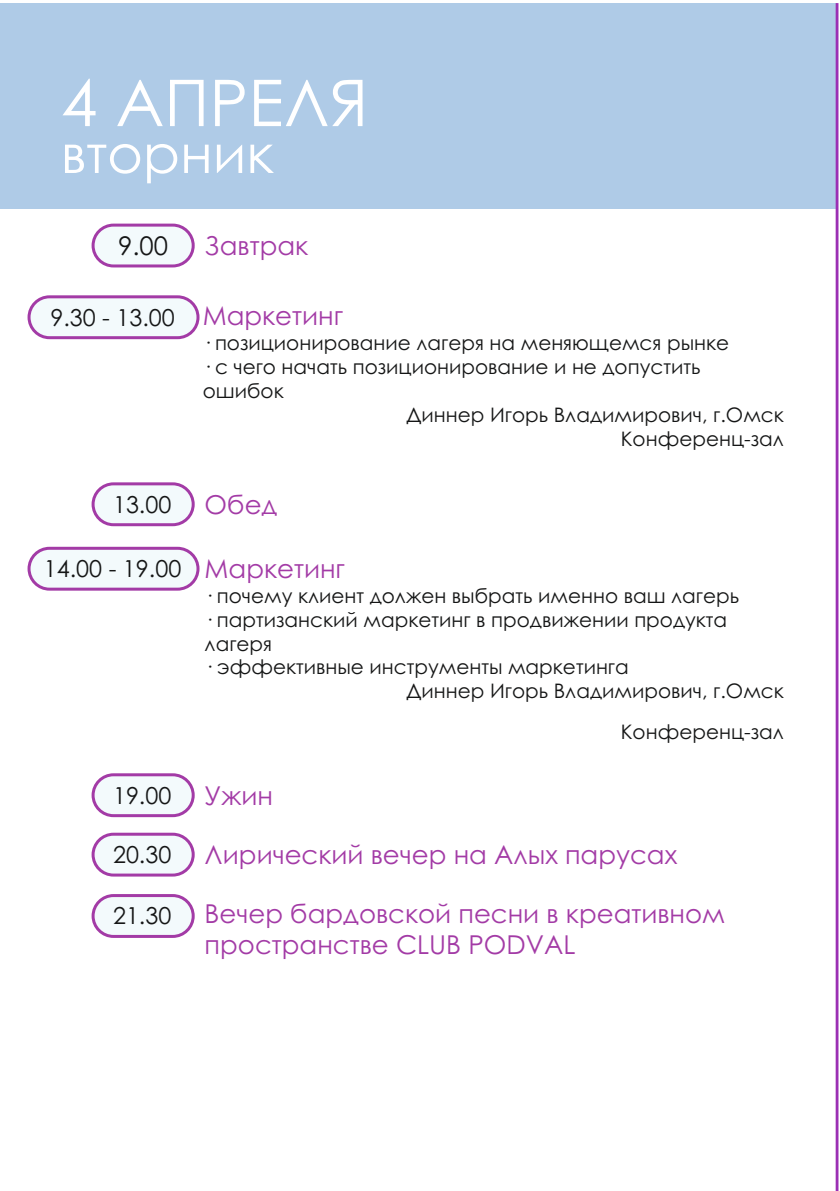
<style>
.page{position:relative;width:840px;height:1191px;background:#fff}
.page>*{position:absolute;margin:0;border:0;box-sizing:border-box;transform-origin:0 0}
.t1{font:26px/31px "Century Gothic";color:#a33ba6}
.t2{font:25.8px "Century Gothic";color:#151616}
.t3{font:23.4px "Century Gothic";color:#151616}
.t4{font:20px "Century Gothic";color:#151616}
</style>
<div class="page">
<div style="left:0;top:3px;width:836px;height:206px;background:#afcbe7"></div>
<svg style="left:63px;top:79px;width:299px;height:104px"></svg>
<hr style="left:835px;top:3px;width:3px;height:1188px;background:#9b30b4">
<div style="left:91px;top:224px;width:103px;height:43px;background:#f3fafc;border:3px solid #a33ba6;border-radius:20px"></div>
<div style="left:28px;top:295px;width:171px;height:44px;background:#f3fafc;border:3px solid #a33ba6;border-radius:20px"></div>
<div style="left:91px;top:482px;width:103px;height:44px;background:#f3fafc;border:3px solid #a33ba6;border-radius:20px"></div>
<div style="left:28px;top:547px;width:171px;height:43px;background:#f3fafc;border:3px solid #a33ba6;border-radius:20px"></div>
<div style="left:91px;top:773px;width:103px;height:44px;background:#f3fafc;border:3px solid #a33ba6;border-radius:20px"></div>
<div style="left:91px;top:832px;width:103px;height:44px;background:#f3fafc;border:3px solid #a33ba6;border-radius:20px"></div>
<div style="left:91px;top:894px;width:103px;height:44px;background:#f3fafc;border:3px solid #a33ba6;border-radius:20px"></div>
<p class="t2" style="left:118px;top:235px;width:51px">9.00</p>
<h1 class="t1" style="left:204px;top:233px;width:105px">Завтрак</h1>
<p class="t3" style="left:50px;top:308px;width:126px">9.30 - 13.00</p>
<h1 class="t1" style="left:203px;top:302px;width:142px">Маркетинг</h1>
<p class="t4" style="left:203px;top:335px;width:527px">· позиционирование лагеря на меняющемся рынке</p>
<p class="t4" style="left:203px;top:359px;width:499px">· с чего начать позиционирование и не допустить</p>
<p class="t4" style="left:203px;top:383px;width:82px">ошибок</p>
<p class="t4" style="left:406px;top:407px;width:378px">Диннер Игорь Владимирович, г.Омск</p>
<p class="t4" style="left:620px;top:430px;width:165px">Конференц-зал</p>
<p class="t3" style="left:113px;top:495px;width:60px">13.00</p>
<h1 class="t1" style="left:204px;top:491px;width:74px">Обед</h1>
<p class="t3" style="left:44px;top:559px;width:139px">14.00 - 19.00</p>
<h1 class="t1" style="left:204px;top:555px;width:142px">Маркетинг</h1>
<p class="t4" style="left:204px;top:588px;width:536px">· почему клиент должен выбрать именно ваш лагерь</p>
<p class="t4" style="left:204px;top:611px;width:524px">· партизанский маркетинг в продвижении продукта</p>
<p class="t4" style="left:204px;top:635px;width:69px">лагеря</p>
<p class="t4" style="left:204px;top:659px;width:425px">· эффективные инструменты маркетинга</p>
<p class="t4" style="left:406px;top:683px;width:378px">Диннер Игорь Владимирович, г.Омск</p>
<p class="t4" style="left:620px;top:723px;width:165px">Конференц-зал</p>
<p class="t3" style="left:113px;top:786px;width:60px">19.00</p>
<h1 class="t1" style="left:204px;top:782px;width:70px">Ужин</h1>
<p class="t3" style="left:113px;top:845px;width:60px">20.30</p>
<h1 class="t1" style="left:204px;top:842px;width:474px">Лирический вечер на Алых парусах</h1>
<h1 class="t1" style="left:204px;top:900px;width:521px">Вечер бардовской песни в креативном пространстве CLUB PODVAL</h1>
<p class="t3" style="left:113px;top:907px;width:60px">21.30</p>
</div>
